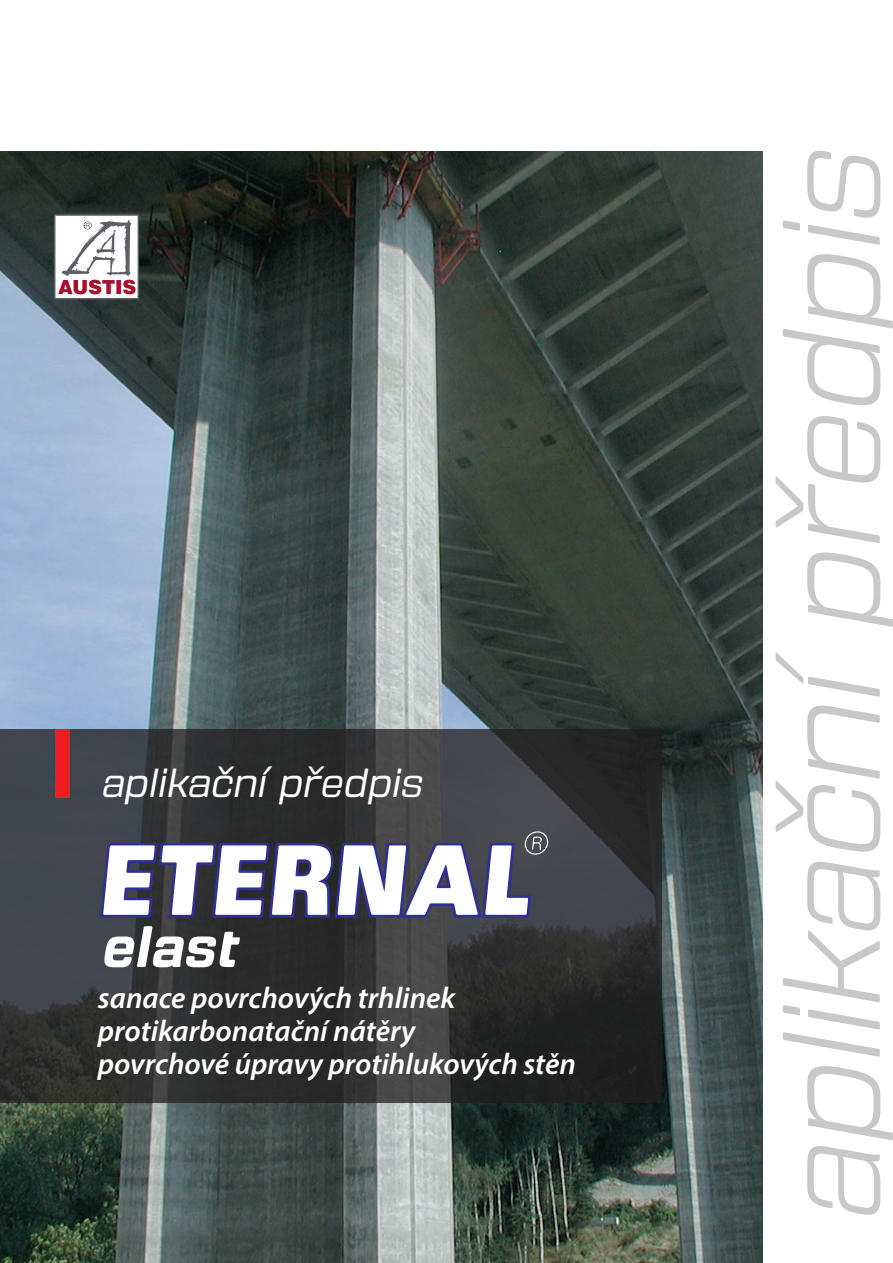
<style>
.page{position:relative;width:893px;height:1263px;background:#fff}
.page>*{position:absolute;margin:0;border:0;box-sizing:border-box;transform-origin:0 0}
.t1{font:italic 132.75px "Fromthe Stars Lt";letter-spacing:-.01em;color:#c7c8ca}
.t2{font:italic 700 55.95px "Fromthe Stars Rg";color:#fff}
.t3{font:italic 39px "Fromthe Stars Bk";color:#fff}
.t4{font:italic 600 30px "Myriad Pro";color:#fff}
</style>
<div class="page">
<img style="left:0;top:152px;width:763px;height:1111px">
<svg style="left:0;top:729px;width:662px;height:374px;background:#333537"></svg>
<svg style="left:54px;top:214px;width:85px;height:85px"></svg>
<div style="left:55px;top:729px;width:14px;height:68px;background:#ee1d23"></div>
<svg style="left:100px;top:831px;width:448px;height:87px"></svg>
<p class="t3" style="left:100px;top:761px;width:323px">aplikační předpis</p>
<p class="t2" style="left:100px;top:914px;width:138px">elast</p>
<p class="t4" style="left:98px;top:979px;width:359px">sanace povrchových trhlinek</p>
<p class="t4" style="left:98px;top:1012px;width:319px">protikarbonatační nátěry</p>
<p class="t4" style="left:98px;top:1045px;width:480px">povrchové úpravy protihlukových stěn</p>
<p class="t1" style="left:755px;top:1225px;width:1076px;rotate:-90deg">aplikační předpis</p>
</div>
